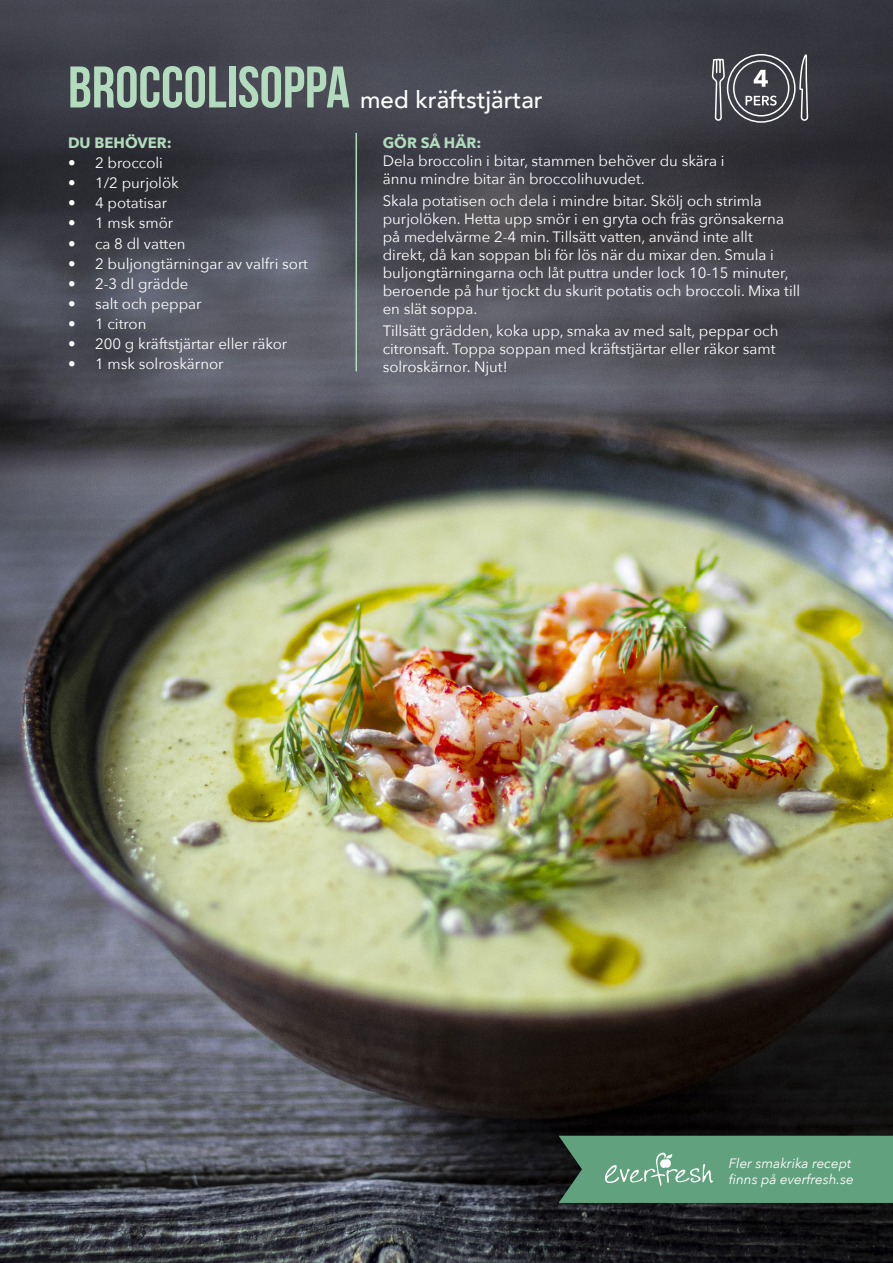
<style>
.page{position:relative;width:893px;height:1263px;background:#fff}
.page>*{position:absolute;margin:0;border:0;box-sizing:border-box;transform-origin:0 0}
.Gör_såhär{font:700 58.5px "Bebas Neue";color:#b3dcbf}
.Gör_såhär-2{font:500 24px "Avenir";color:#fff}
.Gör_såhär-3{font:15px/18px "Avenir Next";color:#fff}
.Styckeformat_2{font:700 15px "Avenir Next";color:#b3dcbf}
.Gör_såhär-4{font:700 15px "Avenir Next";color:#b3dcbf}
.Styckeformat_2-2{font:italic 13.5px/16.2px "Avenir Next";color:#fff}
</style>
<div class="page">
<img style="left:0;top:0;width:893px;height:1263px">
<svg style="left:711px;top:32px;width:98px;height:91px"></svg>
<hr style="left:355px;top:133px;width:2px;height:238px;background:#b3dcbf">
<svg style="left:559px;top:1136px;width:334px;height:67px"></svg>
<p class="Gör_såhär" style="left:68px;top:55px;width:283px">BROCCOLISOPPA</p>
<p class="Styckeformat_2" style="left:68px;top:130px;width:105px">DU BEHÖVER:</p>
<p class="Gör_såhär-3" style="left:68px;top:153px;width:96px">• 2 broccoli</p>
<p class="Gör_såhär-3" style="left:68px;top:173px;width:112px">• 1/2 purjolök</p>
<p class="Gör_såhär-3" style="left:68px;top:193px;width:101px">• 4 potatisar</p>
<p class="Gör_såhär-3" style="left:68px;top:214px;width:107px">• 1 msk smör</p>
<p class="Gör_såhär-3" style="left:68px;top:234px;width:119px">• ca 8 dl vatten</p>
<p class="Gör_såhär-3" style="left:68px;top:254px;width:241px">• 2 buljongtärningar av valfri sort</p>
<p class="Gör_såhär-3" style="left:68px;top:274px;width:122px">• 2-3 dl grädde</p>
<p class="Gör_såhär-3" style="left:68px;top:294px;width:135px">• salt och peppar</p>
<p class="Gör_såhär-3" style="left:68px;top:314px;width:80px">• 1 citron</p>
<p class="Gör_såhär-3" style="left:68px;top:334px;width:221px">• 200 g kräftstjärtar eller räkor</p>
<p class="Gör_såhär-3" style="left:68px;top:354px;width:157px">• 1 msk solroskärnor</p>
<p class="Gör_såhär-2" style="left:360px;top:79px;width:184px">med kräftstjärtar</p>
<p class="Gör_såhär-4" style="left:383px;top:130px;width:100px">GÖR SÅ HÄR:</p>
<p class="Gör_såhär-3" style="left:383px;top:151px;width:343px">Dela broccolin i bitar, stammen behöver du skära i ännu mindre bitar än broccolihuvudet.</p>
<p class="Gör_såhär-3" style="left:383px;top:191px;width:419px">Skala potatisen och dela i mindre bitar. Skölj och strimla purjolöken. Hetta upp smör i en gryta och fräs grönsakerna på medelvärme 2-4 min. Tillsätt vatten, använd inte allt<br>direkt, då kan soppan bli för lös när du mixar den. Smula i buljongtärningarna och låt puttra under lock 10-15 minuter, beroende på hur tjockt du skurit potatis och broccoli. Mixa till en slät soppa.</p>
<p class="Gör_såhär-3" style="left:383px;top:322px;width:397px">Tillsätt grädden, koka upp, smaka av med salt, peppar och citronsaft. Toppa soppan med kräftstjärtar eller räkor samt solroskärnor. Njut!</p>
<p class="Styckeformat_2-2" style="left:729px;top:1154px;width:126px">Fler smakrika recept finns på everfresh.se</p>
</div>
